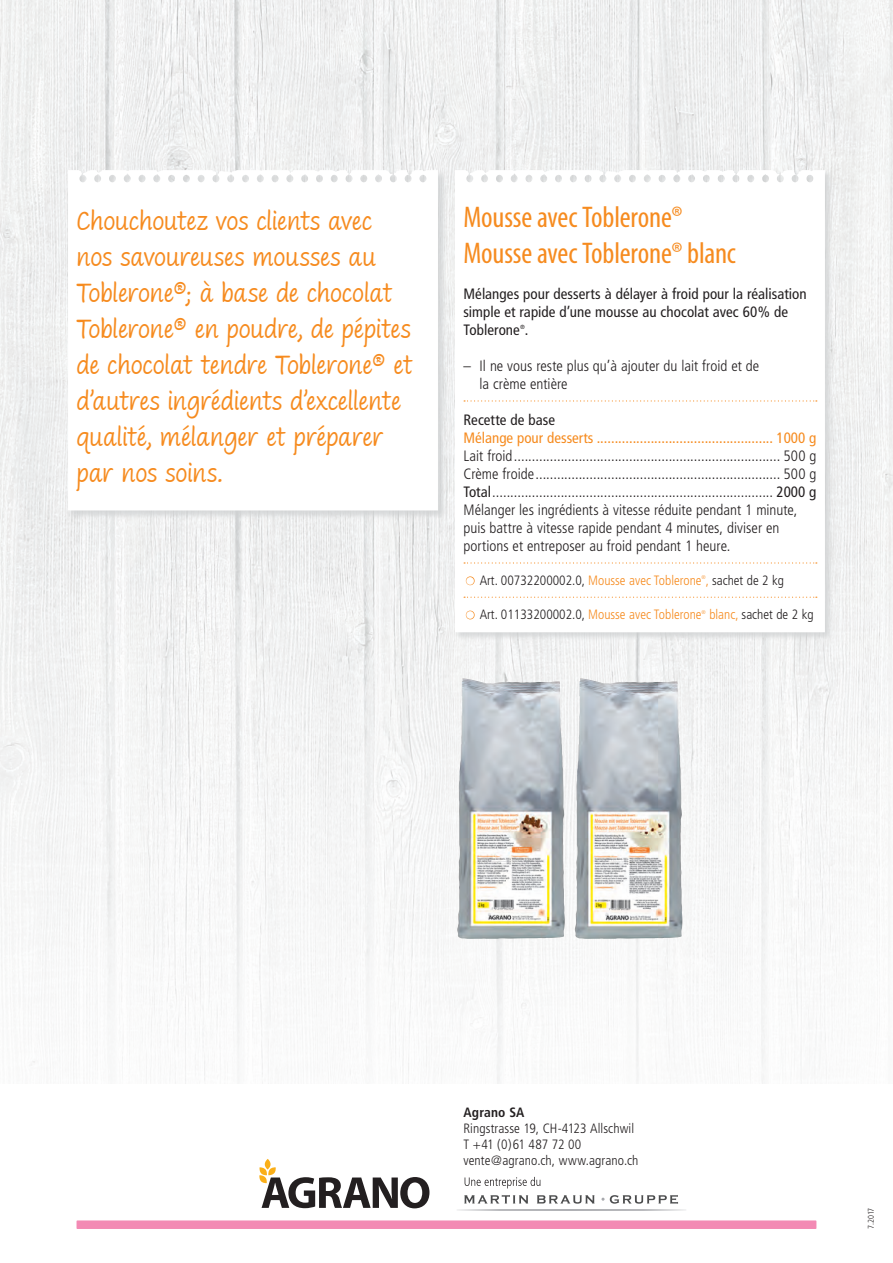
<style>
.page{position:relative;width:893px;height:1263px;background:#fff}
.page>*{position:absolute;margin:0;border:0;box-sizing:border-box;transform-origin:0 0}
.t1{font:39px/36px "Bradley Texting Pro";letter-spacing:-.005em;color:#f68b1f}
.t2{font:condensed 30px/36px "Myriad Pro";letter-spacing:-.005em;color:#f68b1f}
.t3{font:300 condensed 15px/18px "Frutiger";color:#231f20}
.t4{font:condensed 15px/18px "Frutiger";letter-spacing:.005em;color:#231f20}
.t5{font:condensed 15px "Frutiger";color:#f68b1f}
.t6{font:300 condensed 13.5px/16.2px "Frutiger";color:#231f20}
.t7{font:300 condensed 13.5px "Frutiger";color:#f68b1f}
.t8{font:700 condensed 13.5px "Frutiger";letter-spacing:.01em;color:#231f20}
.t9{font:300 condensed 8.25px "Frutiger";color:#231f20}
.t10{font:condensed 6px "Frutiger";color:#231f20}
.t11{font:300 condensed 5.4px "Frutiger";color:#f68b1f}
.s1{font-weight:400}
.s2{color:#f68b1f}
.s3{color:#231f20}
</style>
<div class="page">
<img style="left:0;top:0;width:893px;height:1084px">
<svg style="left:259px;top:1159px;width:170px;height:49px"></svg>
<div style="left:77px;top:1220px;width:739px;height:9px;background:#f38ab4"></div>
<img style="left:575px;top:678px;width:5px;height:253px">
<img style="left:457px;top:678px;width:89px;height:261px">
<div style="left:68px;top:170px;width:379px;height:349px;background:#cfd1d2;opacity:.75"></div>
<svg style="left:68px;top:170px;width:370px;height:340px"></svg>
<div style="left:455px;top:170px;width:379px;height:471px;background:#cfd1d2;opacity:.75"></div>
<svg style="left:455px;top:170px;width:370px;height:462px"></svg>
<svg style="left:464px;top:400px;width:353px;height:1px"></svg>
<svg style="left:464px;top:562px;width:353px;height:1px"></svg>
<svg style="left:464px;top:597px;width:353px;height:1px"></svg>
<svg style="left:464px;top:1195px;width:64px;height:8px"></svg>
<svg style="left:537px;top:1195px;width:58px;height:9px"></svg>
<svg style="left:601px;top:1195px;width:77px;height:9px"></svg>
<hr style="left:457px;top:1209px;width:229px;height:2px;background:#a8a9ad;border-radius:50%">
<svg style="left:465px;top:1177px;width:75px;height:11px"></svg>
<svg style="left:465px;top:576px;width:19px;height:10px"></svg>
<svg style="left:465px;top:610px;width:19px;height:10px"></svg>
<h1 class="t1" style="left:77px;top:204px;width:338px">Chouchoutez vos clients avec nos savoureuses mousses au<br>Toblerone®; à base de chocolat<br>Toblerone® en poudre, de pépites de chocolat tendre Toblerone® et d’autres ingrédients d’excellente qualité, mélanger et préparer par nos soins.</h1>
<h2 class="t2" style="left:463px;top:198px;width:274px">Mousse avec Toblerone®<br>Mousse avec Toblerone® blanc</h2>
<p class="t4" style="left:463px;top:285px;width:345px">Mélanges pour desserts à délayer à froid pour la réalisation simple et rapide d’une mousse au chocolat avec 60% de<br>Toblerone .</p>
<p class="t10" style="left:520px;top:323px;width:6px">®</p>
<p class="t3" style="left:480px;top:357px;width:281px;text-indent:-16px">– Il ne vous reste plus qu’à ajouter du lait froid et de la crème entière</p>
<p class="t4" style="left:463px;top:411px;width:93px">Recette de base</p>
<p class="t5" style="left:463px;top:429px;width:354px">Mélange pour desserts ................................................. 1000 g</p>
<p class="t3" style="left:463px;top:447px;width:354px">Lait froid.......................................................................... 500 g Crème froide.................................................................... 500 g <span class="s1">Total</span>.............................................................................. <span class="s1">2000 g </span>Mélanger les ingrédients à vitesse réduite pendant 1 minute, puis battre à vitesse rapide pendant 4 minutes, diviser en portions et entreposer au froid pendant 1 heure.</p>
<p class="t6" style="left:480px;top:572px;width:306px">Art. 00732200002.0, <span class="s2">Mousse avec Toblerone ,</span> sachet de 2 kg</p>
<p class="t11" style="left:702px;top:574px;width:6px">®</p>
<p class="t7" style="left:480px;top:607px;width:223px"><span class="s3">Art. 01133200002.0,</span> Mousse avec Toblerone</p>
<p class="t11" style="left:702px;top:609px;width:6px">®</p>
<p class="t6" style="left:709px;top:606px;width:106px"><span class="s2">blanc,</span> sachet de 2 kg</p>
<p class="t8" style="left:463px;top:1104px;width:62px">Agrano SA</p>
<p class="t6" style="left:463px;top:1120px;width:177px">Ringstrasse 19, CH-4123 Allschwil<br>T +41 (0)61 487 72 00 vente@agrano.ch, www.agrano.ch</p>
<p class="t9" style="left:866px;top:1229px;width:23px;rotate:-90deg">7.2017</p>
</div>
